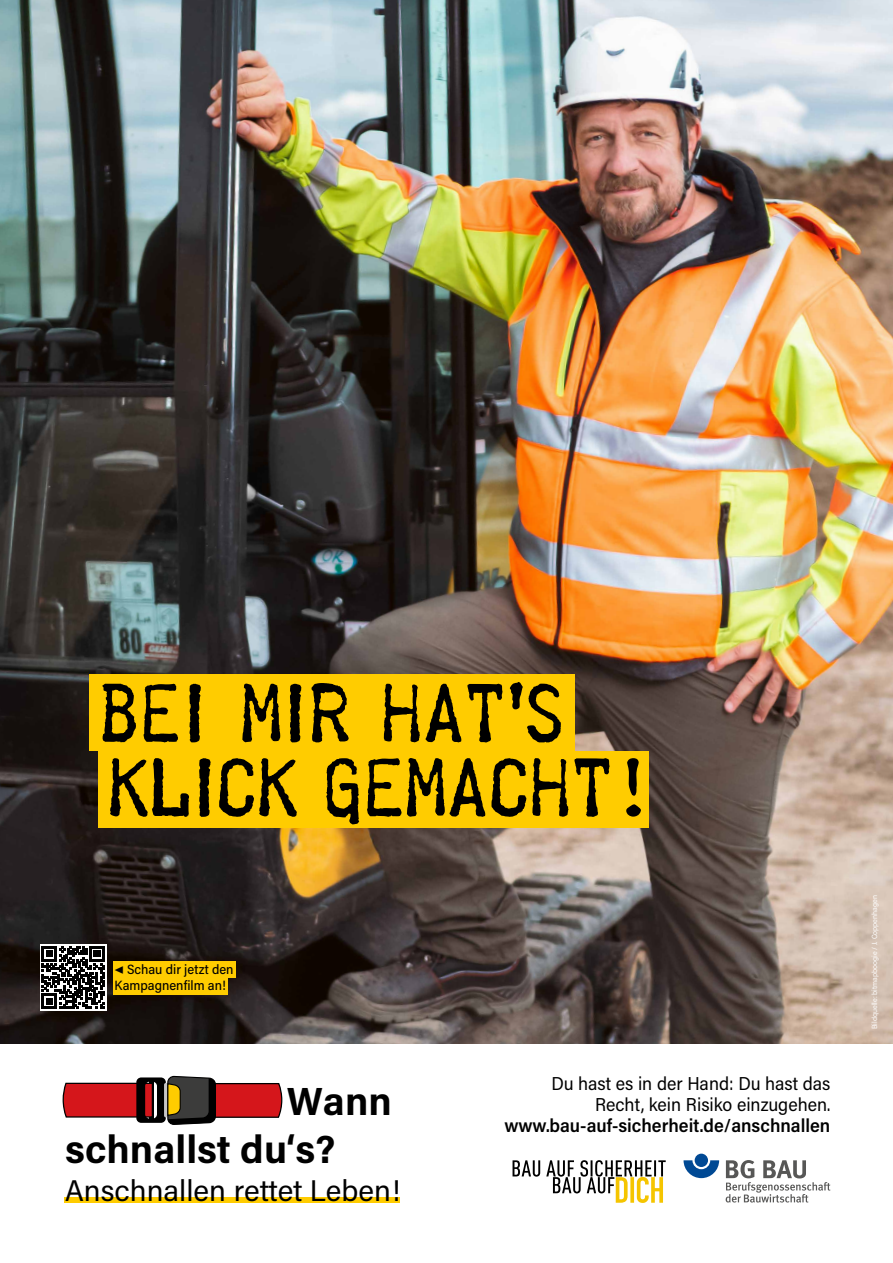
<style>
.page{position:relative;width:893px;height:1263px;background:#fff}
.page>*{position:absolute;margin:0;border:0;box-sizing:border-box;transform-origin:0 0}
.t1{font:71.03px "Telegraphem";color:#000}
.t2{font:71.03px "Telegraphem";letter-spacing:-.05em;color:#000}
.t3{font:700 39.45px "Acumin Pro Semi Cond";color:#000;scale:1.04 1}
.t4{font:30.08px "Acumin Pro Semi Cond";color:#000;scale:1.04 1}
.t5{font:18.75px/21px "Acumin Pro Semi Cond";color:#000;text-align:right}
.t6{font:600 18.75px "Acumin Pro Semi Cond";color:#000}
.t7{font:500 13.5px/16.5px "Acumin Pro Semi Cond";color:#000}
.t8{font:7.5px "Acumin Pro Semi Cond";color:#fff}
</style>
<div class="page">
<img style="left:0;top:0;width:893px;height:1044px">
<div style="left:64px;top:1197px;width:336px;height:6px;background:#fc0"></div>
<svg style="left:62px;top:1076px;width:221px;height:49px"></svg>
<svg style="left:512px;top:1160px;width:154px;height:43px"></svg>
<svg style="left:683px;top:1160px;width:36px;height:18px"></svg>
<div style="left:695px;top:1154px;width:13px;height:13px;background:#004994;border-radius:50%"></div>
<svg style="left:726px;top:1160px;width:104px;height:42px"></svg>
<div style="left:89px;top:674px;width:486px;height:77px;background:#fc0"></div>
<div style="left:98px;top:751px;width:551px;height:77px;background:#fc0"></div>
<div style="left:113px;top:961px;width:123px;height:17px;background:#fc0"></div>
<div style="left:113px;top:978px;width:115px;height:17px;background:#fc0"></div>
<svg style="left:40px;top:944px;width:66px;height:66px"></svg>
<svg style="left:42px;top:946px;width:62px;height:63px"></svg>
<h1 class="t2" style="left:98px;top:661px;width:468px">BEI MIR HAT‘S</h1>
<h1 class="t1" style="left:108px;top:735px;width:548px">KLICK GEMACHT!</h1>
<p class="t7" style="left:114px;top:960px;width:121px">◀ Schau dir jetzt den<br>Kampagnenfilm an!</p>
<h2 class="t3" style="left:287px;top:1073px;width:103px">Wann</h2>
<p class="t5" style="left:551px;top:1072px;width:280px">Du hast es in der Hand: Du hast das<br>Recht, kein Risiko einzugehen.</p>
<p class="t6" style="left:505px;top:1112px;width:327px">www.bau-auf-sicherheit.de/anschnallen</p>
<h2 class="t3" style="left:65px;top:1121px;width:261px">schnallst du‘s?</h2>
<h3 class="t4" style="left:65px;top:1169px;width:324px">Anschnallen rettet Leben!</h3>
<p class="t8" style="left:869px;top:1029px;width:135px;rotate:-90deg">Bildquelle: bitmapboogie / J. Coppenhagen</p>
</div>
